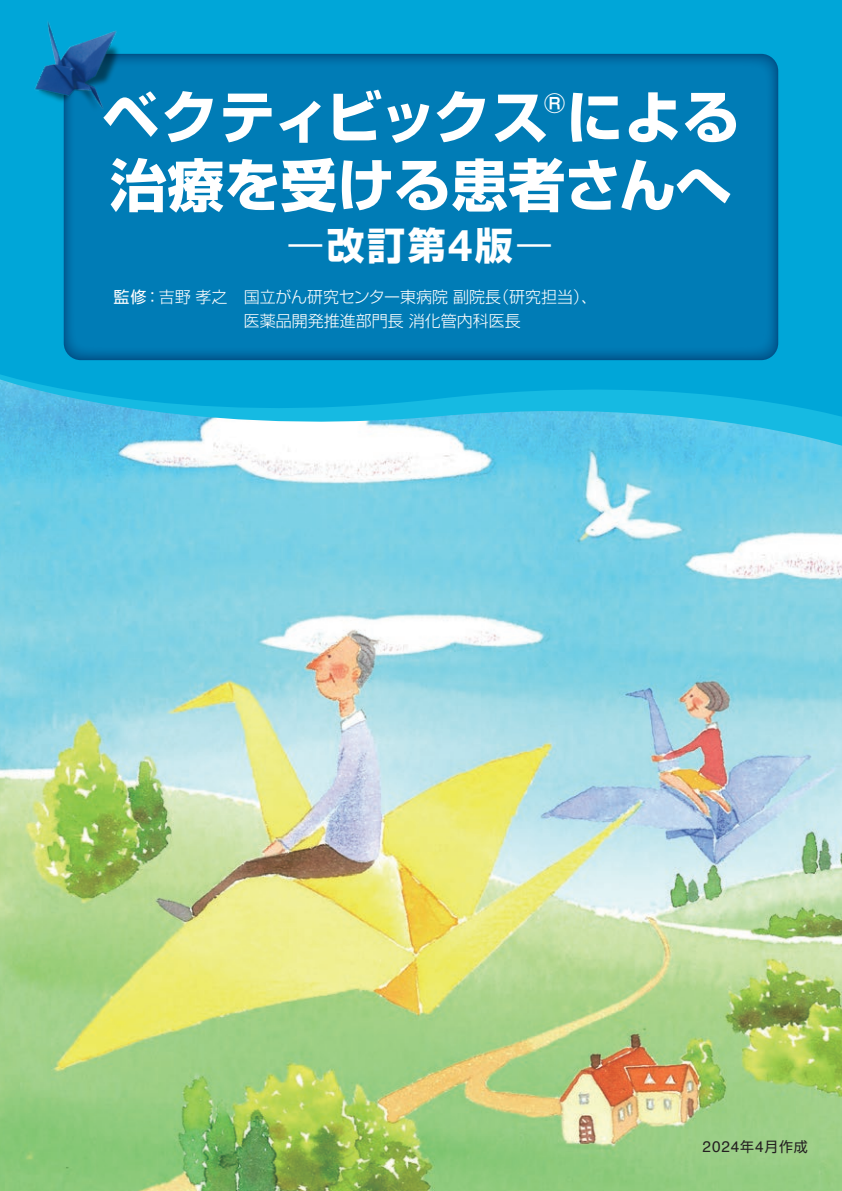
<style>
.page{position:relative;width:842px;height:1191px;background:#fff}
.page>*{position:absolute;margin:0;border:0;box-sizing:border-box;transform-origin:0 0}
.t1{font:700 57px "Shin Go Pro";color:#fff}
.t2{font:700 38px "Shin Go Pro";color:#fff}
.t3{font:500 25px "Shin Go Pro";color:#fff}
.t4{font:300 16px "Shin Go Pro";color:#fff}
.t5{font:15.4px "Helvetica";color:#231f20}
.s1{font-weight:300}
.s2{font-family:"Helvetica Neue";font-size:43.6px}
.s3{font-weight:400}
.s4{font-family:"Shin Go Pro";font-size:14px}
</style>
<div class="page">
<img style="left:0;top:452px;width:842px;height:739px">
<svg style="left:0;top:429px;width:842px;height:23px;fill:#5ac8ec"></svg>
<svg style="left:0;top:0;width:842px;height:429px;background:#0baada"></svg>
<div style="left:64px;top:54px;width:714px;height:306px;background:#007cb6;border-radius:17px"></div>
<img style="left:27px;top:12px;width:98px;height:115px">
<h1 class="t1" style="left:102px;top:72px;width:639px">ベクティビックスによる</h1>
<h3 class="t3" style="left:544px;top:83px;width:23px">®</h3>
<h1 class="t1" style="left:110px;top:140px;width:623px">治療を受ける患者さんへ</h1>
<h2 class="t2" style="left:287px;top:216px;width:268px"><span class="s1">ー</span>改訂第<span class="s2">4</span>版<span class="s1">ー</span></h2>
<p class="t4" style="left:113px;top:284px;width:485px"><span class="s3">監修：</span>吉野孝之 国立がん研究センター東病院副院長（研究担当）、</p>
<p class="t4" style="left:244px;top:308px;width:278px">医薬品開発推進部門長消化管内科医長</p>
<p class="t5" style="left:702px;top:1135px;width:107px">2024<span class="s4">年</span>4<span class="s4">月作成</span></p>
</div>
